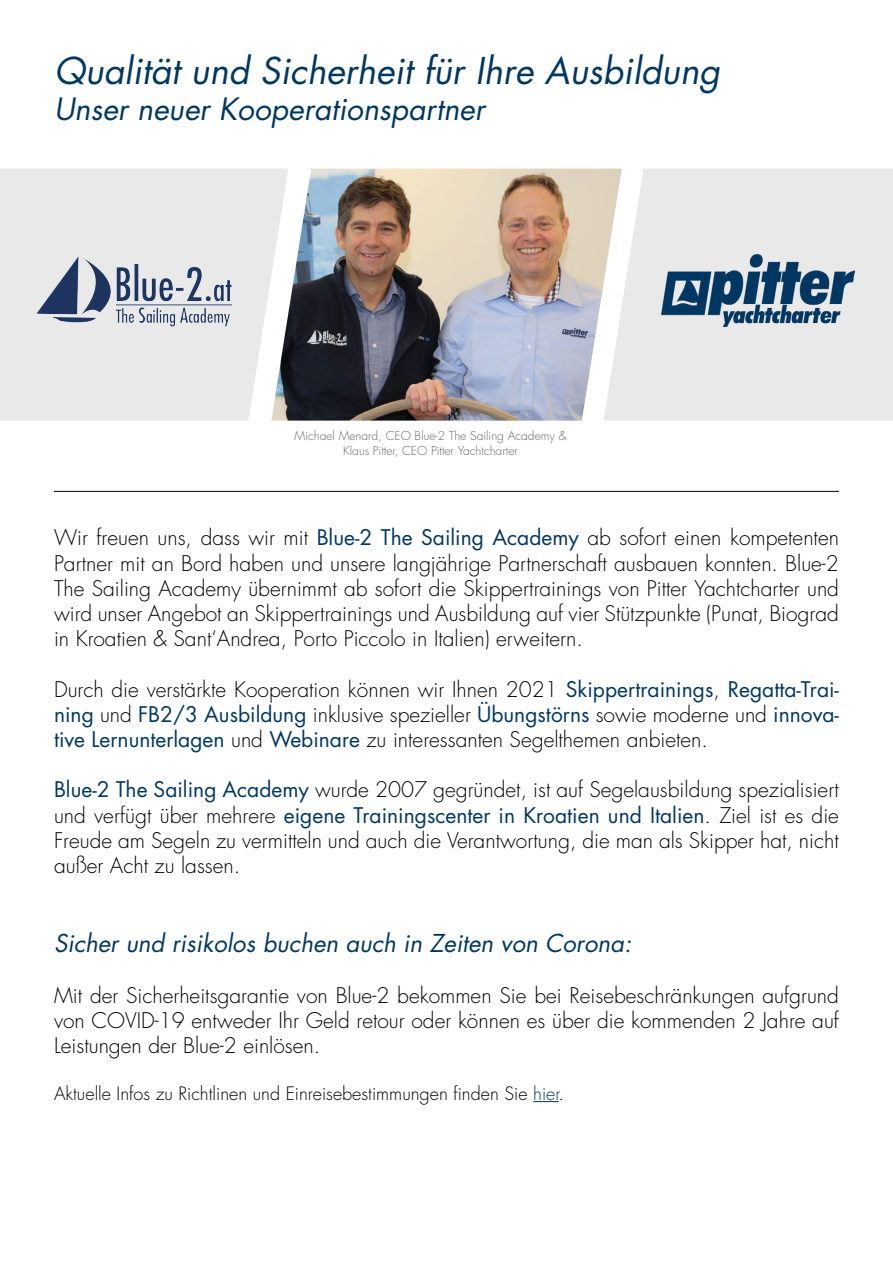
<style>
.page{position:relative;width:893px;height:1263px;background:#fff}
.page>*{position:absolute;margin:0;border:0;box-sizing:border-box;transform-origin:0 0}
.t1{font:italic 36px "Futura Std";color:#003863}
.t2{font:italic 30px "Futura Std";color:#003863}
.t3{font:italic 24px "Futura Std";color:#003863}
.t4{font:300 21px/25.2px "Futura Std";color:#000;text-align:justify}
.t5{font:300 18px "Futura Std";color:#000}
.t6{font:300 12px/14.4px "Futura Std";color:#666766;text-align:center}
.s1{font-weight:400;color:#003863}
.s2{color:#003863}
</style>
<div class="page">
<svg style="left:533px;top:1101px;width:26px;height:1px"></svg>
<div style="left:0;top:169px;width:271px;height:252px;background:#e8e9e8"></div>
<img style="left:271px;top:169px;width:333px;height:252px">
<svg style="left:604px;top:169px;width:289px;height:252px;background:#e9eae8"></svg>
<img style="left:37px;top:256px;width:195px;height:71px">
<img style="left:661px;top:254px;width:194px;height:73px">
<hr style="left:54px;top:491px;width:785px;height:1px;background:#000">
<h1 class="t1" style="left:54px;top:47px;width:667px">Qualität und Sicherheit für Ihre Ausbildung</h1>
<h2 class="t2" style="left:54px;top:90px;width:432px">Unser neuer Kooperationspartner</h2>
<p class="t6" style="left:295px;top:429px;width:273px">Michael Menard, CEO Blue-2 The Sailing Academy &amp;<br>Klaus Pitter, CEO Pitter Yachtcharter</p>
<p class="t4" style="left:54px;top:526px;width:786px">Wir freuen uns, dass wir mit <span class="s1">Blue-2 The Sailing Academy</span> ab sofort einen kompetenten Partner mit an Bord haben und unsere langjährige Partnerschaft ausbauen konnten. Blue-2<br>The Sailing Academy übernimmt ab sofort die Skippertrainings von Pitter Yachtcharter und wird unser Angebot an Skippertrainings und Ausbildung auf vier Stützpunkte (Punat, Biograd in Kroatien &amp; Sant‘Andrea, Porto Piccolo in Italien) erweitern.</p>
<p class="t4" style="left:54px;top:677px;width:786px">Durch die verstärkte Kooperation können wir Ihnen 2021 <span class="s1">Skippertrainings</span>, <span class="s1">Regatta-Trai&shy;ning</span> und <span class="s1">FB2/3 Ausbildung</span> inklusive spezieller <span class="s1">Übungstörns</span> sowie moderne und <span class="s1">innova&shy;tive Lernunterlagen</span> und <span class="s1">Webinare</span> zu interessanten Segelthemen anbieten.</p>
<p class="t4" style="left:54px;top:778px;width:786px"><span class="s1">Blue-2 The Sailing Academy</span> wurde 2007 gegründet, ist auf Segelausbildung spezialisiert und verfügt über mehrere <span class="s1">eigene Trainingscenter in Kroatien und Italien</span>. Ziel ist es die Freude am Segeln zu vermitteln und auch die Verantwortung, die man als Skipper hat, nicht außer Acht zu lassen.</p>
<p class="t3" style="left:54px;top:928px;width:579px">Sicher und risikolos buchen auch in Zeiten von Corona:</p>
<p class="t4" style="left:54px;top:983px;width:786px">Mit der Sicherheitsgarantie von Blue-2 bekommen Sie bei Reisebeschränkungen aufgrund von COVID-19 entweder Ihr Geld retour oder können es über die kommenden 2 Jahre auf Leistungen der Blue-2 einlösen.</p>
<p class="t5" style="left:54px;top:1082px;width:512px">Aktuelle Infos zu Richtlinen und Einreisebestimmungen finden Sie <span class="s2">hier</span>.</p>
</div>
